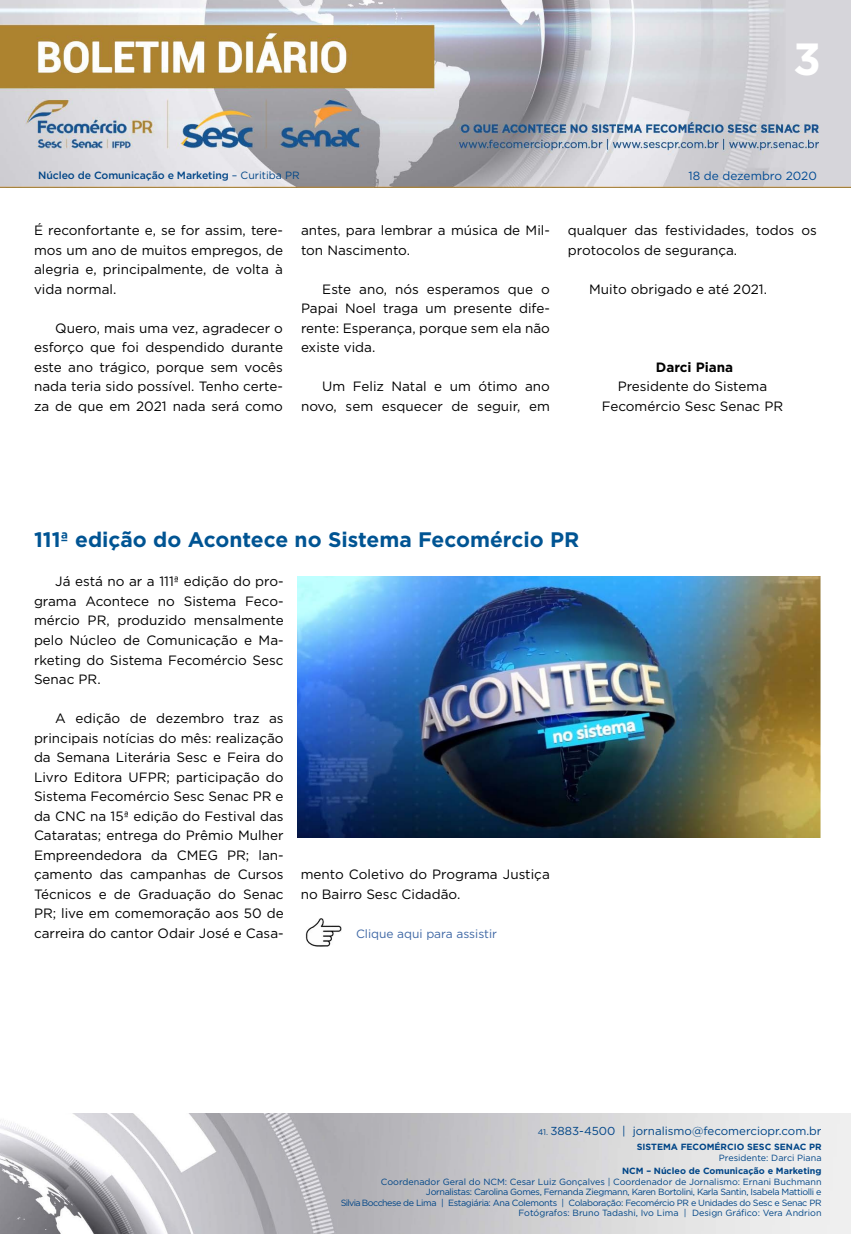
<style>
.page{position:relative;width:851px;height:1234px;background:#fff}
.page>*{position:absolute;margin:0;border:0;box-sizing:border-box;transform-origin:0 0}
.t1{font:700 45px "Gotham";color:#fff}
.t2{font:700 21px "Gotham";color:#005493}
.t3{font:13.5px/19.5px "Gotham";color:#000;text-align:justify}
.t4{font:700 13.5px "Gotham";color:#000}
.t5{font:12px "Gotham";color:#3f68a5}
.t6{font:11.85px "Gotham";color:#004a93}
.t7{font:11.55px "Gotham";color:#004587}
.t8{font:500 10.5px "Gotham";letter-spacing:-.01em;color:#004587}
.t9{font:9px/10.5px "Gotham";letter-spacing:-.04em;color:#004587;text-align:right}
.t10{font:700 9px "Gotham";color:#004587}
.t11{font:9px "Gotham";color:#004587}
.s1{font-weight:400}
.s2{font-size:8.25px}
</style>
<div class="page">
<img style="left:0;top:0;width:850px;height:188px">
<img style="left:0;top:1113px;width:850px;height:120px">
<img style="left:297px;top:576px;width:523px;height:261px">
<img style="left:306px;top:918px;width:35px;height:28px">
<h1 class="t1" style="left:793px;top:29px;width:29px">3</h1>
<p class="t8" style="left:38px;top:168px;width:263px">Núcleo de Comunicação e Marketing <span class="s1">– Curitiba PR</span></p>
<p class="t6" style="left:688px;top:168px;width:130px">18 de dezembro 2020</p>
<p class="t3" style="left:34px;top:220px;width:250px">É reconfortante e, se for assim, tere&shy;mos um ano de muitos empregos, de alegria e, principalmente, de volta à vida normal.</p>
<p class="t3" style="left:34px;top:318px;width:250px;text-indent:21px">Quero, mais uma vez, agradecer o esforço que foi despendido durante este ano trágico, porque sem vocês nada teria sido possível. Tenho certe&shy;za de que em 2021 nada será como</p>
<p class="t3" style="left:301px;top:220px;width:250px">antes, para lembrar a música de Mil&shy;ton Nascimento.</p>
<p class="t3" style="left:301px;top:279px;width:250px;text-indent:21px">Este ano, nós esperamos que o Papai Noel traga um presente dife&shy;rente: Esperança, porque sem ela não existe vida.</p>
<p class="t3" style="left:301px;top:376px;width:250px;text-align:right">Um Feliz Natal e um ótimo ano novo, sem esquecer de seguir, em</p>
<p class="t3" style="left:568px;top:220px;width:250px">qualquer das festividades, todos os protocolos de segurança.</p>
<p class="t3" style="left:589px;top:279px;width:179px">Muito obrigado e até 2021.</p>
<p class="t4" style="left:655px;top:358px;width:79px">Darci Piana</p>
<p class="t3" style="left:601px;top:376px;width:183px;text-align:center">Presidente do Sistema<br>Fecomércio Sesc Senac PR</p>
<h2 class="t2" style="left:34px;top:526px;width:546px">111ª edição do Acontece no Sistema Fecomércio PR</h2>
<p class="t3" style="left:34px;top:571px;width:251px;text-indent:21px">Já está no ar a 111ª edição do pro&shy;grama Acontece no Sistema Feco&shy;mércio PR, produzido mensalmente pelo Núcleo de Comunicação e Ma&shy;rketing do Sistema Fecomércio Sesc Senac PR.</p>
<p class="t3" style="left:34px;top:708px;width:251px;text-indent:21px">A edição de dezembro traz as principais notícias do mês: realização da Semana Literária Sesc e Feira do Livro Editora UFPR; participação do Sistema Fecomércio Sesc Senac PR e da CNC na 15ª edição do Festival das Cataratas; entrega do Prêmio Mulher Empreendedora da CMEG PR; lan&shy;çamento das campanhas de Cursos Técnicos e de Graduação do Senac PR; live em comemoração aos 50 de carreira do cantor Odair José e Casa-</p>
<p class="t3" style="left:300px;top:864px;width:250px">mento Coletivo do Programa Justiça no Bairro Sesc Cidadão.</p>
<p class="t5" style="left:356px;top:925px;width:142px">Clique aqui para assistir</p>
<p class="t7" style="left:537px;top:1123px;width:285px"><span class="s2">41.</span> 3883-4500 | jornalismo@fecomerciopr.com.br</p>
<p class="t10" style="left:636px;top:1140px;width:186px">SISTEMA FECOMÉRCIO SESC SENAC PR</p>
<p class="t11" style="left:718px;top:1151px;width:104px">Presidente: Darci Piana</p>
<p class="t10" style="left:622px;top:1164px;width:201px">NCM – Núcleo de Comunicação e Marketing</p>
<p class="t9" style="left:341px;top:1175px;width:482px">Coordenador Geral do NCM: Cesar Luiz Gonçalves | Coordenador de Jornalismo: Ernani Buchmann Jornalistas: Carolina Gomes, Fernanda Ziegmann, Karen Bortolini, Karla Santin, Isabela Mattiolli e<br>Silvia Bocchese de Lima | Estagiária: Ana Colemonts | Colaboração: Fecomércio PR e Unidades do Sesc e Senac PR Fotógrafos: Bruno Tadashi, Ivo Lima | Design Gráfico: Vera Andrion</p>
</div>
